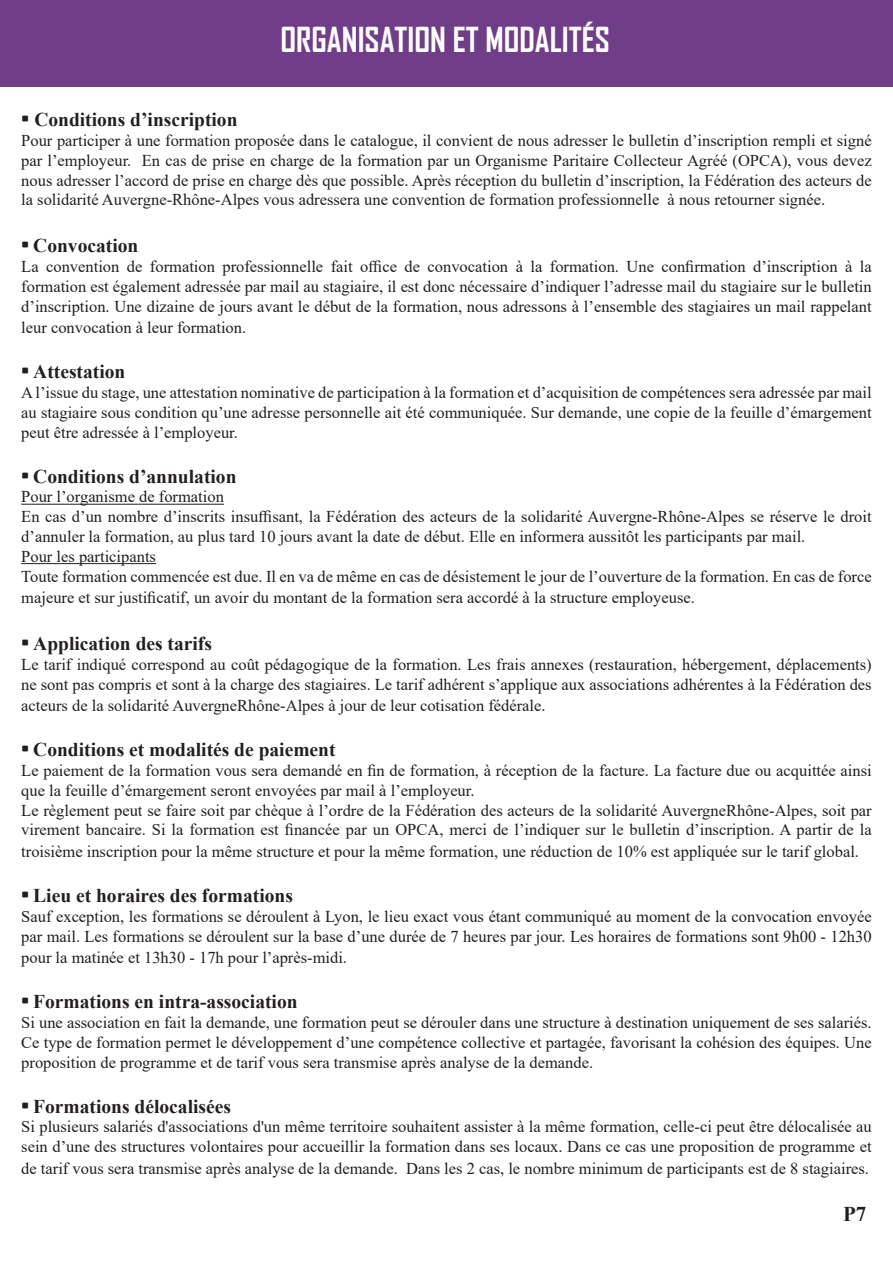
<style>
.page{position:relative;width:893px;height:1263px;background:#fff}
.page>*{position:absolute;margin:0;border:0;box-sizing:border-box;transform-origin:0 0}
.t1{font:700 33px "Agency FB";color:#fff}
.t2{font:700 21px "Times New Roman";color:#231f20}
.t3{font:700 19.5px "Times New Roman";color:#231f20}
.t4{font:16.5px/19.8px "Times New Roman";color:#231f20}
.s1{font-family:"Agency FB";font-weight:400}
</style>
<div class="page">
<div style="left:0;top:0;width:893px;height:86px;background:#703d89"></div>
<hr style="left:21px;top:504px;width:203px;height:1px;background:#231f20">
<hr style="left:21px;top:563px;width:135px;height:1px;background:#231f20">
<h1 class="t1" style="left:281px;top:19px;width:331px">ORGANISATION ET MODALITÉS</h1>
<p class="t3" style="left:21px;top:106px;width:218px"><span class="s1">•</span> Conditions d’inscription</p>
<p class="t4" style="left:21px;top:130px;width:852px;text-align:justify">Pour participer à une formation proposée dans le catalogue, il convient de nous adresser le bulletin d’inscription rempli et signé par l’employeur. En cas de prise en charge de la formation par un Organisme Paritaire Collecteur Agréé (OPCA), vous devez nous adresser l’accord de prise en charge dès que possible. Après réception du bulletin d’inscription, la Fédération des acteurs de la solidarité Auvergne-Rhône-Alpes vous adressera une convention de formation professionnelle à nous retourner signée.</p>
<p class="t3" style="left:21px;top:232px;width:119px"><span class="s1">•</span> Convocation</p>
<p class="t4" style="left:21px;top:256px;width:852px;text-align:justify">La convention de formation professionnelle fait office de convocation à la formation. Une confirmation d’inscription à la formation est également adressée par mail au stagiaire, il est donc nécessaire d’indiquer l’adresse mail du stagiaire sur le bulletin d’inscription. Une dizaine de jours avant le début de la formation, nous adressons à l’ensemble des stagiaires un mail rappelant</p>
<p class="t4" style="left:21px;top:317px;width:226px">leur convocation à leur formation.</p>
<p class="t3" style="left:21px;top:358px;width:106px"><span class="s1">•</span> Attestation</p>
<p class="t4" style="left:21px;top:382px;width:852px;text-align:justify">A l’issue du stage, une attestation nominative de participation à la formation et d’acquisition de compétences sera adressée par mail au stagiaire sous condition qu’une adresse personnelle ait été communiquée. Sur demande, une copie de la feuille d’émargement peut être adressée à l’employeur.</p>
<p class="t3" style="left:21px;top:462px;width:217px"><span class="s1">•</span> Conditions d’annulation</p>
<p class="t4" style="left:21px;top:486px;width:852px">Pour l’organisme de formation<br>En cas d’un nombre d’inscrits insuffisant, la Fédération des acteurs de la solidarité Auvergne-Rhône-Alpes se réserve le droit d’annuler la formation, au plus tard 10 jours avant la date de début. Elle en informera aussitôt les participants par mail.<br>Pour les participants<br>Toute formation commencée est due. Il en va de même en cas de désistement le jour de l’ouverture de la formation. En cas de force</p>
<p class="t4" style="left:21px;top:587px;width:675px">majeure et sur justificatif, un avoir du montant de la formation sera accordé à la structure employeuse.</p>
<p class="t3" style="left:21px;top:629px;width:192px"><span class="s1">•</span> Application des tarifs</p>
<p class="t4" style="left:21px;top:654px;width:852px">Le tarif indiqué correspond au coût pédagogique de la formation. Les frais annexes (restauration, hébergement, déplacements) ne sont pas compris et sont à la charge des stagiaires. Le tarif adhérent s’applique aux associations adhérentes à la Fédération des</p>
<p class="t4" style="left:21px;top:695px;width:526px">acteurs de la solidarité AuvergneRhône-Alpes à jour de leur cotisation fédérale.</p>
<p class="t3" style="left:21px;top:736px;width:316px"><span class="s1">•</span> Conditions et modalités de paiement</p>
<p class="t4" style="left:21px;top:760px;width:852px">Le paiement de la formation vous sera demandé en fin de formation, à réception de la facture. La facture due ou acquittée ainsi que la feuille d’émargement seront envoyées par mail à l’employeur.<br>Le règlement peut se faire soit par chèque à l’ordre de la Fédération des acteurs de la solidarité AuvergneRhône-Alpes, soit par virement bancaire. Si la formation est financée par un OPCA, merci de l’indiquer sur le bulletin d’inscription. A partir de la</p>
<p class="t4" style="left:21px;top:841px;width:839px">troisième inscription pour la même structure et pour la même formation, une réduction de 10% est appliquée sur le tarif global.</p>
<p class="t3" style="left:21px;top:881px;width:273px"><span class="s1">•</span> Lieu et horaires des formations</p>
<p class="t4" style="left:21px;top:906px;width:852px">Sauf exception, les formations se déroulent à Lyon, le lieu exact vous étant communiqué au moment de la convocation envoyée par mail. Les formations se déroulent sur la base d’une durée de 7 heures par jour. Les horaires de formations sont 9h00 - 12h30</p>
<p class="t4" style="left:21px;top:947px;width:327px">pour la matinée et 13h30 - 17h pour l’après-midi.</p>
<p class="t3" style="left:21px;top:988px;width:278px"><span class="s1">•</span> Formations en intra-association</p>
<p class="t4" style="left:21px;top:1012px;width:852px;text-align:justify">Si une association en fait la demande, une formation peut se dérouler dans une structure à destination uniquement de ses salariés.<br>Ce type de formation permet le développement d’une compétence collective et partagée, favorisant la cohésion des équipes. Une proposition de programme et de tarif vous sera transmise après analyse de la demande.</p>
<p class="t3" style="left:21px;top:1092px;width:211px"><span class="s1">•</span> Formations délocalisées</p>
<p class="t4" style="left:21px;top:1116px;width:852px">Si plusieurs salariés d'associations d'un même territoire souhaitent assister à la même formation, celle-ci peut être délocalisée au sein d’une des structures volontaires pour accueillir la formation dans ses locaux. Dans ce cas une proposition de programme et</p>
<p class="t4" style="left:21px;top:1158px;width:849px">de tarif vous sera transmise après analyse de la demande. Dans les 2 cas, le nombre minimum de participants est de 8 stagiaires.</p>
<p class="t2" style="left:843px;top:1198px;width:25px">P7</p>
</div>
